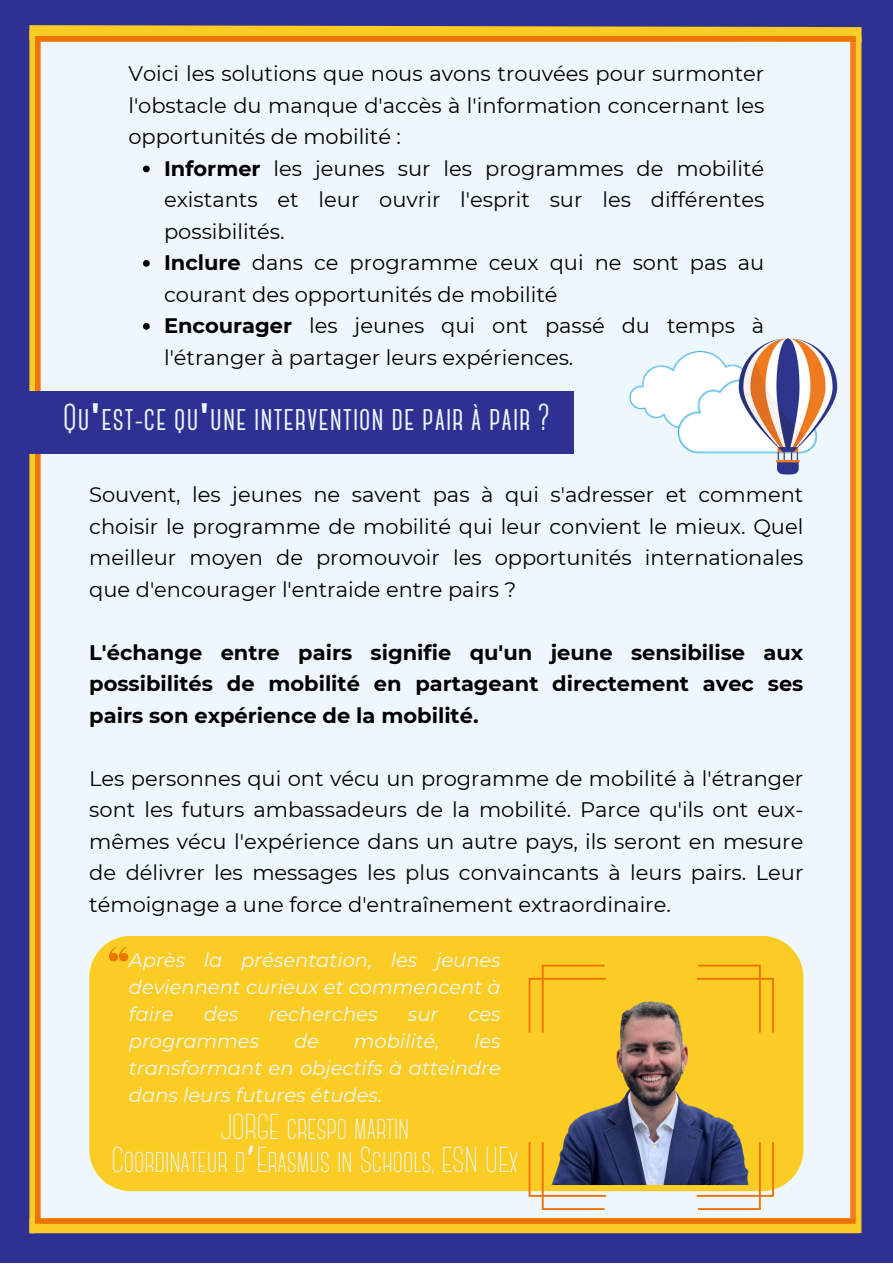
<style>
.page{position:relative;width:893px;height:1264px;background:#fff}
.page>*{position:absolute;margin:0;border:0;box-sizing:border-box;transform-origin:0 0}
.t1{font:700 37.5px "Canter";letter-spacing:.025em;color:#eef7fc}
.t2{font:300 36px "Canter";color:#eef7fc}
.t3{font:21px/31.5px "Montserrat";color:#000;text-align:justify}
.t4{font:700 21px/31.5px "Montserrat";color:#000;text-align:justify}
.t5{font:italic 19.5px/27px "Montserrat";color:#eef7fc;text-align:justify}
.s1{font-weight:700}
.s2{font-family:"Noto Sans"}
.s3{font-family:"Noto Sans Gurmukhi";font-weight:400}
</style>
<div class="page">
<div style="left:0;top:0;width:892px;height:1262px;background:#2e3192"></div>
<div style="left:31px;top:32px;width:827px;height:1200px;background:#eef7fc"></div>
<div style="left:855px;top:36px;width:6px;height:1196px;background:#fbcc23"></div>
<div style="left:29px;top:30px;width:6px;height:1203px;background:#fbcc23"></div>
<svg style="left:29px;top:25px;width:833px;height:24px"></svg>
<div style="left:29px;top:1218px;width:830px;height:15px;background:#fbcc23"></div>
<div style="left:35px;top:36px;width:6px;height:1186px;background:#ed7403"></div>
<div style="left:850px;top:38px;width:5px;height:1181px;background:#f47b20"></div>
<div style="left:35px;top:1218px;width:820px;height:5px;background:#ed7403"></div>
<div style="left:35px;top:36px;width:820px;height:6px;background:#ed7403"></div>
<div style="left:20px;top:390px;width:553px;height:63px;background:#2e3192"></div>
<div style="left:89px;top:936px;width:714px;height:255px;background:#fbcc23"></div>
<svg style="left:528px;top:977px;width:245px;height:219px;background:#f8bf25"></svg>
<svg style="left:541px;top:964px;width:219px;height:245px;fill:#fbcc23"></svg>
<img style="left:533px;top:990px;width:236px;height:194px">
<img style="left:629px;top:365px;width:33px;height:54px">
<svg style="left:143px;top:165px;width:7px;height:7px"></svg>
<svg style="left:143px;top:260px;width:7px;height:7px"></svg>
<svg style="left:143px;top:323px;width:7px;height:7px"></svg>
<svg style="left:109px;top:946px;width:19px;height:15px"></svg>
<img style="left:662px;top:351px;width:41px;height:103px">
<img style="left:703px;top:322px;width:159px;height:169px">
<p class="t3" style="left:128px;top:58px;width:637px">Voici les solutions que nous avons trouvées pour surmonter l'obstacle du manque d'accès à l'information concernant les opportunités de mobilité :</p>
<p class="t3" style="left:164px;top:152px;width:601px"><span class="s1">Informer</span> les jeunes sur les programmes de mobilité existants et leur ouvrir l'esprit sur les différentes possibilités.</p>
<p class="t3" style="left:164px;top:247px;width:601px"><span class="s1">Inclure</span> dans ce programme ceux qui ne sont pas au courant des opportunités de mobilité</p>
<p class="t3" style="left:164px;top:310px;width:601px"><span class="s1">Encourager</span> les jeunes qui ont passé du temps à l'étranger à partager leurs expériences.</p>
<p class="t1" style="left:63px;top:402px;width:488px">Qu<span class="s2">'</span>est-ce qu<span class="s2">'</span>une intervention de pair à pair ?</p>
<p class="t3" style="left:89px;top:479px;width:715px">Souvent, les jeunes ne savent pas à qui s'adresser et comment choisir le programme de mobilité qui leur convient le mieux. Quel meilleur moyen de promouvoir les opportunités internationales que d'encourager l'entraide entre pairs ?</p>
<p class="t4" style="left:89px;top:636px;width:715px">L'échange entre pairs signifie qu'un jeune sensibilise aux possibilités de mobilité en partageant directement avec ses pairs son expérience de la mobilité.</p>
<p class="t3" style="left:89px;top:762px;width:715px">Les personnes qui ont vécu un programme de mobilité à l'étranger sont les futurs ambassadeurs de la mobilité. Parce qu'ils ont eux&shy;mêmes vécu l'expérience dans un autre pays, ils seront en mesure de délivrer les messages les plus convaincants à leurs pairs. Leur témoignage a une force d'entraînement extraordinaire.</p>
<p class="t5" style="left:129px;top:946px;width:373px">Après la présentation, les jeunes deviennent curieux et commencent à faire</p>
<p class="t5" style="left:204px;top:1000px;width:36px">des</p>
<p class="t5" style="left:269px;top:1000px;width:110px">recherches</p>
<p class="t5" style="left:408px;top:1000px;width:32px">sur</p>
<p class="t5" style="left:468px;top:1000px;width:34px">ces</p>
<p class="t5" style="left:129px;top:1027px;width:132px">programmes</p>
<p class="t5" style="left:294px;top:1027px;width:26px">de</p>
<p class="t5" style="left:354px;top:1027px;width:87px">mobilité,</p>
<p class="t5" style="left:129px;top:1027px;width:373px;text-indent:345px">les transformant en objectifs à atteindre dans leurs futures études.</p>
<p class="t2" style="left:220px;top:1111px;width:190px">JORGE crespo martin</p>
<p class="t2" style="left:112px;top:1145px;width:408px">Coordinateur d<span class="s3">’</span>Erasmus in Schools, ESN UEx</p>
</div>
